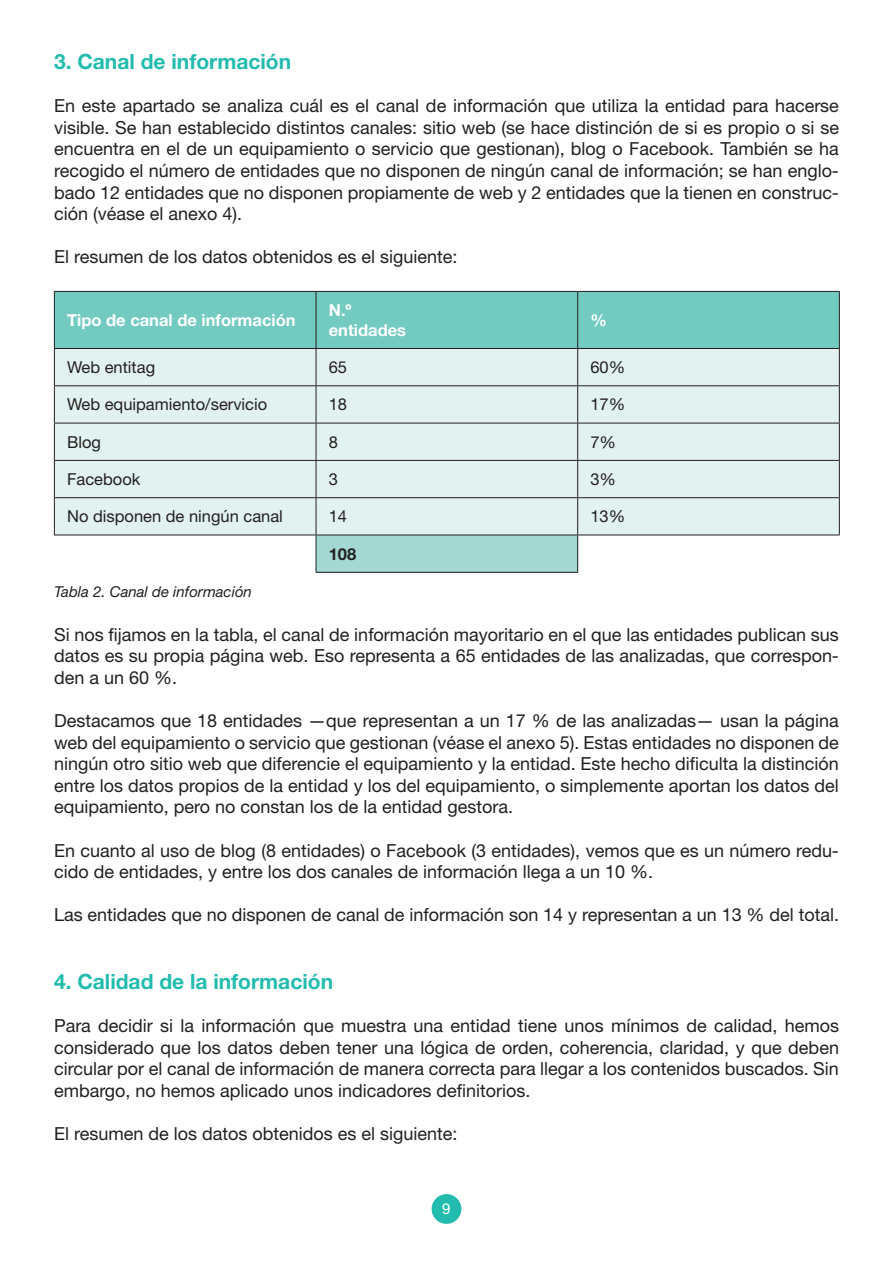
<style>
.page{position:relative;width:893px;height:1263px;background:#fff}
.page>*{position:absolute;margin:0;border:0;box-sizing:border-box;transform-origin:0 0}
.Titol-SubSeccio{font:700 21px "Helvetica Neue LT Std";color:#22bcae}
.TB{font:18px/21.6px "Helvetica Neue LT Std";color:#231f20;text-align:justify}
.TB-Tabla{font:16.5px "Helvetica Neue LT Std";color:#231f20}
.Tabla_Encabezado{font:700 16.5px/19.8px "Helvetica Neue LT Std";color:#fff}
.TB-Tabla-2{font:700 16.5px "Helvetica Neue LT Std";color:#231f20}
.Tabla-FilasInferior{font:italic 15px "Helvetica Neue LT Std";color:#231f20}
.t1{font:15px "Helvetica Neue LT Std";color:#fff}
</style>
<div class="page">
<div style="left:432px;top:1194px;width:29px;height:30px;background:#22bcae;border-radius:50%"></div>
<div style="left:55px;top:292px;width:784px;height:56px;background:#73cac1"></div>
<div style="left:55px;top:349px;width:784px;height:186px;background:#e2f2f0"></div>
<div style="left:316px;top:535px;width:262px;height:37px;background:#a4d9d3"></div>
<hr style="left:316px;top:292px;width:1px;height:56px;background:#231f20">
<hr style="left:577px;top:292px;width:1px;height:56px;background:#231f20">
<hr style="left:316px;top:349px;width:1px;height:36px;background:#231f20">
<hr style="left:577px;top:349px;width:1px;height:36px;background:#231f20">
<hr style="left:54px;top:385px;width:262px;height:1px;background:#231f20">
<hr style="left:316px;top:385px;width:262px;height:1px;background:#231f20">
<hr style="left:316px;top:386px;width:1px;height:37px;background:#231f20">
<hr style="left:578px;top:385px;width:262px;height:1px;background:#231f20">
<hr style="left:577px;top:386px;width:1px;height:37px;background:#231f20">
<hr style="left:316px;top:423px;width:1px;height:37px;background:#231f20">
<hr style="left:577px;top:423px;width:1px;height:37px;background:#231f20">
<hr style="left:316px;top:461px;width:1px;height:36px;background:#231f20">
<hr style="left:577px;top:461px;width:1px;height:36px;background:#231f20">
<hr style="left:316px;top:498px;width:1px;height:37px;background:#231f20">
<hr style="left:577px;top:498px;width:1px;height:37px;background:#231f20">
<hr style="left:316px;top:535px;width:1px;height:37px;background:#231f20">
<hr style="left:577px;top:535px;width:1px;height:37px;background:#231f20">
<hr style="left:54px;top:291px;width:262px;height:1px;background:#231f20">
<hr style="left:54px;top:292px;width:1px;height:56px;background:#231f20">
<hr style="left:316px;top:291px;width:262px;height:1px;background:#231f20">
<hr style="left:578px;top:291px;width:262px;height:1px;background:#231f20">
<hr style="left:839px;top:292px;width:1px;height:56px;background:#231f20">
<hr style="left:54px;top:348px;width:262px;height:1px;background:#231f20">
<hr style="left:316px;top:348px;width:262px;height:1px;background:#231f20">
<hr style="left:578px;top:348px;width:262px;height:1px;background:#231f20">
<hr style="left:54px;top:423px;width:262px;height:1px;background:#231f20">
<hr style="left:316px;top:423px;width:262px;height:1px;background:#231f20">
<hr style="left:578px;top:423px;width:262px;height:1px;background:#231f20">
<hr style="left:54px;top:460px;width:262px;height:1px;background:#231f20">
<hr style="left:316px;top:460px;width:262px;height:1px;background:#231f20">
<hr style="left:578px;top:460px;width:262px;height:1px;background:#231f20">
<hr style="left:54px;top:497px;width:262px;height:1px;background:#231f20">
<hr style="left:316px;top:497px;width:262px;height:1px;background:#231f20">
<hr style="left:578px;top:497px;width:262px;height:1px;background:#231f20">
<hr style="left:54px;top:535px;width:262px;height:1px;background:#231f20">
<hr style="left:316px;top:535px;width:262px;height:1px;background:#231f20">
<hr style="left:578px;top:535px;width:262px;height:1px;background:#231f20">
<hr style="left:54px;top:349px;width:1px;height:36px;background:#231f20">
<hr style="left:839px;top:349px;width:1px;height:36px;background:#231f20">
<hr style="left:54px;top:386px;width:1px;height:37px;background:#231f20">
<hr style="left:839px;top:386px;width:1px;height:37px;background:#231f20">
<hr style="left:54px;top:423px;width:1px;height:37px;background:#231f20">
<hr style="left:839px;top:423px;width:1px;height:37px;background:#231f20">
<hr style="left:54px;top:461px;width:1px;height:36px;background:#231f20">
<hr style="left:839px;top:461px;width:1px;height:36px;background:#231f20">
<hr style="left:54px;top:498px;width:1px;height:37px;background:#231f20">
<hr style="left:839px;top:498px;width:1px;height:37px;background:#231f20">
<hr style="left:316px;top:572px;width:262px;height:1px;background:#231f20">
<p class="Titol-SubSeccio" style="left:54px;top:49px;width:239px">3. Canal de información</p>
<p class="TB" style="left:54px;top:95px;width:786px">En este apartado se analiza cuál es el canal de información que utiliza la entidad para hacerse visible. Se han establecido distintos canales: sitio web (se hace distinción de si es propio o si se encuentra en el de un equipamiento o servicio que gestionan), blog o Facebook. También se ha recogido el número de entidades que no disponen de ningún canal de información; se han englo&shy;bado 12 entidades que no disponen propiamente de web y 2 entidades que la tienen en construc&shy;ción (véase el anexo 4).</p>
<p class="TB" style="left:54px;top:246px;width:405px">El resumen de los datos obtenidos es el siguiente:</p>
<p class="Tabla_Encabezado" style="left:67px;top:310px;width:230px">Tipo de canal de información</p>
<p class="Tabla_Encabezado" style="left:329px;top:300px;width:79px">N.º entidades</p>
<p class="Tabla_Encabezado" style="left:590px;top:310px;width:18px">%</p>
<p class="TB-Tabla" style="left:67px;top:357px;width:89px">Web entitag</p>
<p class="TB-Tabla" style="left:329px;top:357px;width:20px">65</p>
<p class="TB-Tabla" style="left:590px;top:357px;width:36px">60%</p>
<p class="TB-Tabla" style="left:67px;top:395px;width:202px">Web equipamiento/servicio</p>
<p class="TB-Tabla" style="left:329px;top:395px;width:20px">18</p>
<p class="TB-Tabla" style="left:590px;top:395px;width:36px">17%</p>
<p class="TB-Tabla" style="left:67px;top:432px;width:35px">Blog</p>
<p class="TB-Tabla" style="left:329px;top:432px;width:11px">8</p>
<p class="TB-Tabla" style="left:590px;top:432px;width:27px">7%</p>
<p class="TB-Tabla" style="left:67px;top:469px;width:75px">Facebook</p>
<p class="TB-Tabla" style="left:329px;top:469px;width:11px">3</p>
<p class="TB-Tabla" style="left:590px;top:469px;width:27px">3%</p>
<p class="TB-Tabla" style="left:67px;top:506px;width:217px">No disponen de ningún canal</p>
<p class="TB-Tabla" style="left:329px;top:506px;width:20px">14</p>
<p class="TB-Tabla" style="left:590px;top:506px;width:36px">13%</p>
<p class="TB-Tabla-2" style="left:329px;top:543px;width:29px">108</p>
<p class="Tabla-FilasInferior" style="left:54px;top:583px;width:199px">Tabla 2. Canal de información</p>
<p class="TB" style="left:54px;top:623px;width:786px">Si nos fijamos en la tabla, el canal de información mayoritario en el que las entidades publican sus datos es su propia página web. Eso representa a 65 entidades de las analizadas, que correspon&shy;den a un 60 %.</p>
<p class="TB" style="left:54px;top:710px;width:786px">Destacamos que 18 entidades —que representan a un 17 % de las analizadas— usan la página web del equipamiento o servicio que gestionan (véase el anexo 5). Estas entidades no disponen de ningún otro sitio web que diferencie el equipamiento y la entidad. Este hecho dificulta la distinción entre los datos propios de la entidad y los del equipamiento, o simplemente aportan los datos del equipamiento, pero no constan los de la entidad gestora.</p>
<p class="TB" style="left:54px;top:839px;width:786px">En cuanto al uso de blog (8 entidades) o Facebook (3 entidades), vemos que es un número redu&shy;cido de entidades, y entre los dos canales de información llega a un 10 %.</p>
<p class="TB" style="left:54px;top:904px;width:786px">Las entidades que no disponen de canal de información son 14 y representan a un 13 % del total.</p>
<p class="Titol-SubSeccio" style="left:54px;top:968px;width:281px">4. Calidad de la información</p>
<p class="TB" style="left:54px;top:1015px;width:786px">Para decidir si la información que muestra una entidad tiene unos mínimos de calidad, hemos considerado que los datos deben tener una lógica de orden, coherencia, claridad, y que deben circular por el canal de información de manera correcta para llegar a los contenidos buscados. Sin embargo, no hemos aplicado unos indicadores definitorios.</p>
<p class="TB" style="left:54px;top:1123px;width:405px">El resumen de los datos obtenidos es el siguiente:</p>
<p class="t1" style="left:442px;top:1200px;width:10px">9</p>
</div>
